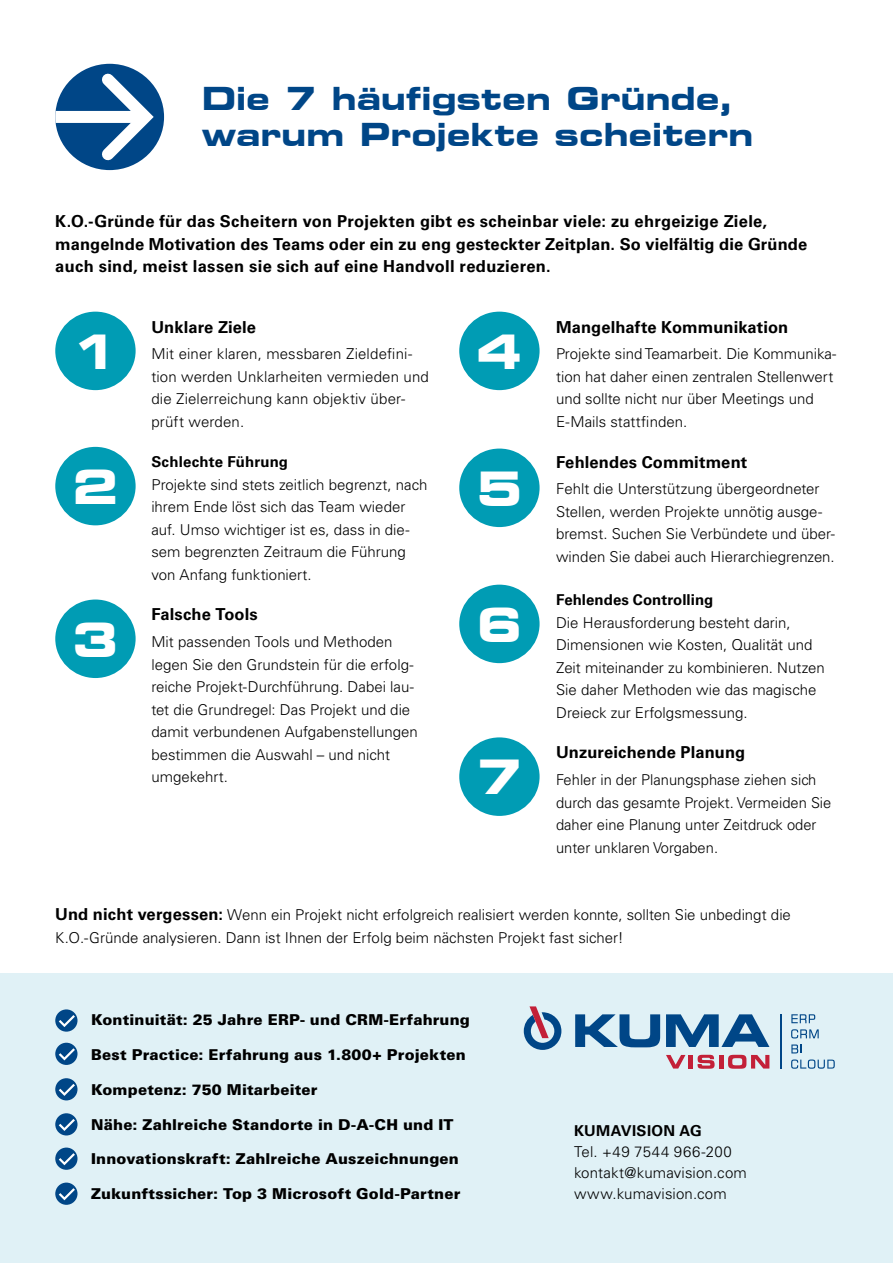
<style>
.page{position:relative;width:893px;height:1263px;background:#fff}
.page>*{position:absolute;margin:0;border:0;box-sizing:border-box;transform-origin:0 0}
.t1{font:700 expanded 46.95px "Square 721 BT";color:#fff}
.t2{font:700 expanded 31.5px/36px "Square 721 BT";letter-spacing:-.005em;color:#004687}
.t3{font:700 16.5px/22.5px "Univers LT Std";letter-spacing:.015em;color:#000}
.t4{font:300 15px/22.5px "Univers LT Std";color:#000}
.t5{font:900 15px "Univers LT Std";letter-spacing:.01em;color:#000}
.t6{font:700 15px "Univers LT Std";letter-spacing:.01em;color:#000}
.s1{font-weight:700;font-size:16.5px}
</style>
<div class="page">
<div style="left:0;top:974px;width:893px;height:289px;background:#e0f1f6"></div>
<div style="left:459px;top:449px;width:81px;height:78px;background:#009cb4;border-radius:50%"></div>
<div style="left:459px;top:585px;width:81px;height:78px;background:#009cb4;border-radius:50%"></div>
<div style="left:55px;top:312px;width:81px;height:78px;background:#009cb4;border-radius:50%"></div>
<div style="left:55px;top:447px;width:81px;height:78px;background:#009cb4;border-radius:50%"></div>
<div style="left:55px;top:599px;width:81px;height:79px;background:#009cb4;border-radius:50%"></div>
<div style="left:459px;top:737px;width:81px;height:79px;background:#009cb4;border-radius:50%"></div>
<div style="left:459px;top:312px;width:81px;height:78px;background:#009cb4;border-radius:50%"></div>
<div style="left:55px;top:64px;width:109px;height:106px;background:#004687;border-radius:50%"></div>
<div style="left:55px;top:111px;width:79px;height:12px;background:#fff"></div>
<svg style="left:91px;top:64px;width:71px;height:106px"></svg>
<svg style="left:666px;top:1055px;width:19px;height:13px"></svg>
<hr style="left:689px;top:1055px;width:4px;height:13px;background:#c32038">
<svg style="left:698px;top:1055px;width:17px;height:14px"></svg>
<hr style="left:719px;top:1055px;width:4px;height:13px;background:#c32038">
<svg style="left:728px;top:1055px;width:41px;height:14px"></svg>
<svg style="left:575px;top:1014px;width:85px;height:33px"></svg>
<svg style="left:666px;top:1014px;width:103px;height:33px"></svg>
<svg style="left:791px;top:1014px;width:24px;height:9px"></svg>
<svg style="left:791px;top:1029px;width:28px;height:9px"></svg>
<svg style="left:791px;top:1044px;width:11px;height:9px"></svg>
<svg style="left:791px;top:1059px;width:44px;height:10px"></svg>
<hr style="left:780px;top:1014px;width:1px;height:54px;background:#004687">
<svg style="left:524px;top:1006px;width:37px;height:44px"></svg>
<div style="left:55px;top:1043px;width:22px;height:22px;background:#004687;border-radius:50%"></div>
<svg style="left:59px;top:1048px;width:16px;height:12px"></svg>
<svg style="left:55px;top:1009px;width:22px;height:23px"></svg>
<svg style="left:59px;top:1015px;width:16px;height:12px"></svg>
<div style="left:55px;top:1078px;width:22px;height:22px;background:#004687;border-radius:50%"></div>
<svg style="left:59px;top:1084px;width:16px;height:12px"></svg>
<div style="left:55px;top:1113px;width:22px;height:22px;background:#004687;border-radius:50%"></div>
<svg style="left:59px;top:1119px;width:16px;height:12px"></svg>
<div style="left:55px;top:1147px;width:22px;height:23px;background:#004687;border-radius:50%"></div>
<svg style="left:59px;top:1153px;width:16px;height:12px"></svg>
<div style="left:55px;top:1182px;width:22px;height:23px;background:#004687;border-radius:50%"></div>
<svg style="left:59px;top:1188px;width:16px;height:12px"></svg>
<h2 class="t2" style="left:202px;top:80px;width:553px">Die 7 häufigsten Gründe, warum Projekte scheitern</h2>
<p class="t3" style="left:55px;top:210px;width:753px">K.O.-Gründe für das Scheitern von Projekten gibt es scheinbar viele: zu ehrgeizige Ziele, mangelnde Motivation des Teams oder ein zu eng gesteckter Zeitplan. So vielfältig die Gründe auch sind, meist lassen sie sich auf eine Handvoll reduzieren.</p>
<h1 class="t1" style="left:73px;top:323px;width:47px">1</h1>
<h1 class="t1" style="left:72px;top:459px;width:47px">2</h1>
<h1 class="t1" style="left:72px;top:611px;width:47px">3</h1>
<p class="t3" style="left:151px;top:316px;width:106px">Unklare Ziele</p>
<p class="t4" style="left:151px;top:343px;width:279px">Mit einer klaren, messbaren Zieldefini&shy;tion werden Unklarheiten vermieden und die Zielerreichung kann objektiv über&shy;prüft werden.</p>
<p class="t6" style="left:151px;top:453px;width:138px">Schlechte Führung</p>
<p class="t4" style="left:151px;top:473px;width:278px">Projekte sind stets zeitlich begrenzt, nach ihrem Ende löst sich das Team wieder auf. Umso wichtiger ist es, dass in die&shy;sem begrenzten Zeitraum die Führung von Anfang funktioniert.</p>
<p class="t3" style="left:151px;top:603px;width:108px">Falsche Tools</p>
<p class="t4" style="left:151px;top:630px;width:268px">Mit passenden Tools und Methoden legen Sie den Grundstein für die erfolg&shy;reiche Projekt-Durchführung. Dabei lau&shy;tet die Grundregel: Das Projekt und die damit verbundenen Aufgabenstellungen bestimmen die Auswahl – und nicht umgekehrt.</p>
<h1 class="t1" style="left:476px;top:323px;width:47px">4</h1>
<h1 class="t1" style="left:476px;top:460px;width:47px">5</h1>
<h1 class="t1" style="left:476px;top:596px;width:47px">6</h1>
<h1 class="t1" style="left:476px;top:749px;width:47px">7</h1>
<p class="t3" style="left:556px;top:316px;width:234px">Mangelhafte Kommunikation</p>
<p class="t4" style="left:556px;top:343px;width:282px">Projekte sind Teamarbeit. Die Kommunika&shy;tion hat daher einen zentralen Stellenwert und sollte nicht nur über Meetings und E-Mails stattfinden.</p>
<p class="t3" style="left:556px;top:451px;width:193px">Fehlendes Commitment</p>
<p class="t4" style="left:556px;top:478px;width:281px">Fehlt die Unterstützung übergeordneter Stellen, werden Projekte unnötig ausge&shy;bremst. Suchen Sie Verbündete und über&shy;winden Sie dabei auch Hierarchiegrenzen.</p>
<p class="t6" style="left:556px;top:591px;width:159px">Fehlendes Controlling</p>
<p class="t4" style="left:556px;top:611px;width:270px">Die Herausforderung besteht darin, Dimensionen wie Kosten, Qualität und Zeit miteinander zu kombinieren. Nutzen Sie daher Methoden wie das magische Dreieck zur Erfolgsmessung.</p>
<p class="t3" style="left:556px;top:741px;width:191px">Unzureichende Planung</p>
<p class="t4" style="left:556px;top:768px;width:277px">Fehler in der Planungsphase ziehen sich durch das gesamte Projekt. Vermeiden Sie daher eine Planung unter Zeitdruck oder unter unklaren Vorgaben.</p>
<p class="t4" style="left:55px;top:903px;width:737px"><span class="s1">Und nicht vergessen:</span> Wenn ein Projekt nicht erfolgreich realisiert werden konnte, sollten Sie unbedingt die<br>K.O.-Gründe analysieren. Dann ist Ihnen der Erfolg beim nächsten Projekt fast sicher!</p>
<p class="t5" style="left:91px;top:1010px;width:380px">Kontinuität: 25 Jahre ERP- und CRM-Erfahrung</p>
<p class="t5" style="left:91px;top:1045px;width:376px">Best Practice: Erfahrung aus 1.800+ Projekten</p>
<p class="t5" style="left:91px;top:1080px;width:228px">Kompetenz: 750 Mitarbeiter</p>
<p class="t5" style="left:91px;top:1115px;width:364px">Nähe: Zahlreiche Standorte in D-A-CH und IT</p>
<p class="t5" style="left:91px;top:1149px;width:369px">Innovationskraft: Zahlreiche Auszeichnungen</p>
<p class="t5" style="left:91px;top:1184px;width:371px">Zukunftssicher: Top 3 Microsoft Gold-Partner</p>
<p class="t6" style="left:574px;top:1122px;width:129px">KUMAVISION AG</p>
<p class="t4" style="left:574px;top:1141px;width:174px;line-height:21px">Tel. +49 7544 966-200 kontakt@kumavision.com www.kumavision.com</p>
</div>
